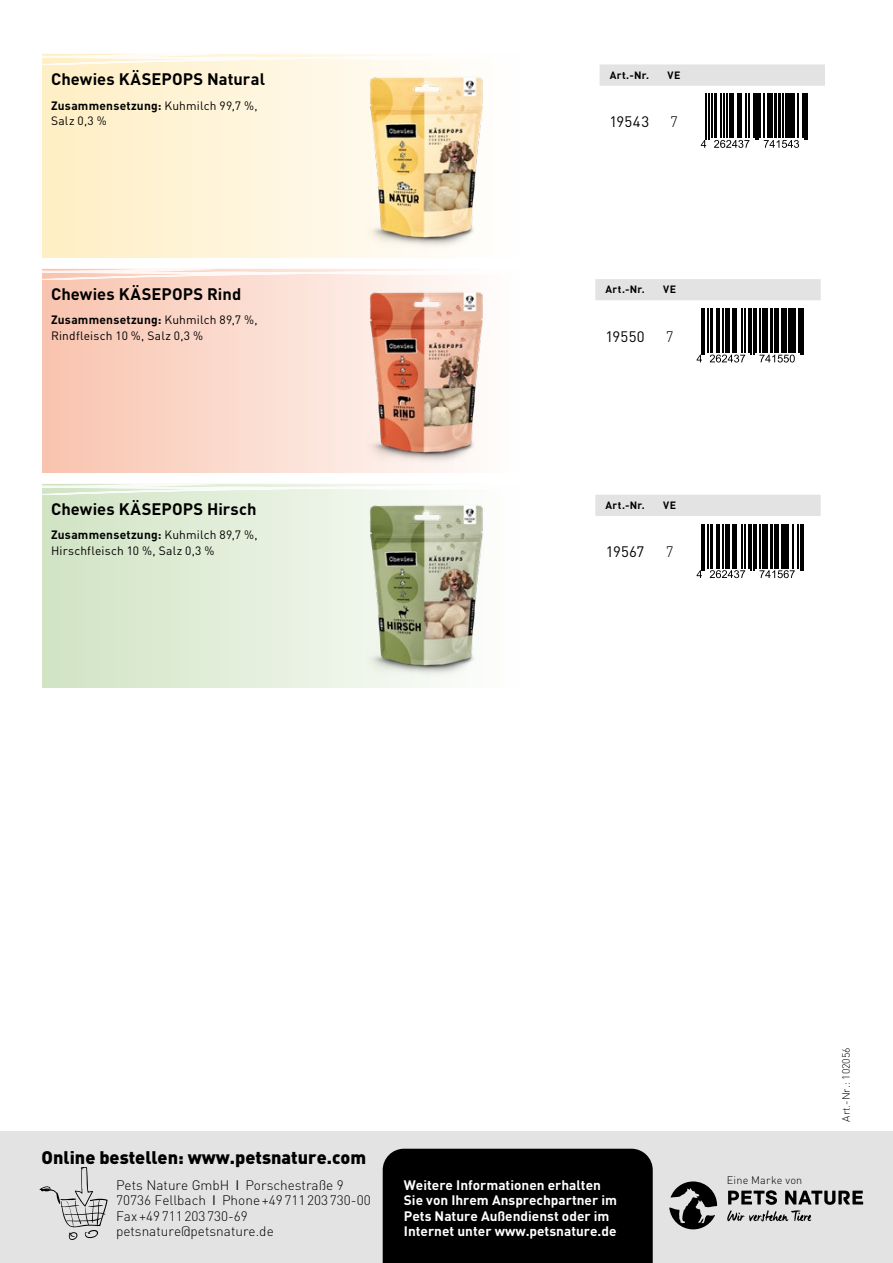
<style>
.page{position:relative;width:893px;height:1263px;background:#fff}
.page>*{position:absolute;margin:0;border:0;box-sizing:border-box;transform-origin:0 0}
.t1{font:900 18px "DIN Pro";color:#000}
.t2{font:700 16.5px "DIN Pro";letter-spacing:.005em;color:#000}
.t3{font:15px "DIN Pro";letter-spacing:.01em;color:#000}
.t4{font:300 15px "DIN Pro";color:#000}
.t5{font:700 13.65px/15.3px "DIN Pro";color:#fff}
.t6{font:300 13.65px/15.3px "DIN Pro";color:#000}
.t7{font:12px/15.8px "DIN Pro";letter-spacing:.015em;color:#000}
.t8{font:300 10.95px "DIN Pro";letter-spacing:.02em;color:#000}
.t9{font:700 10.5px "DIN Pro";letter-spacing:.04em;color:#000}
.t10{font:300 10.5px "DIN Pro";color:#000}
.s1{font-weight:700}
.s2{font-weight:400}
</style>
<div class="page">
<svg style="left:43px;top:300px;width:275px;height:172px;background:#fad3c4"></svg>
<div style="left:43px;top:483px;width:788px;height:204px;background:linear-gradient(to right,#d7e8cc,#fff)"></div>
<svg style="left:43px;top:86px;width:658px;height:171px"></svg>
<img style="left:318px;top:516px;width:219px;height:169px">
<img style="left:318px;top:300px;width:165px;height:172px">
<img style="left:318px;top:86px;width:219px;height:171px">
<svg style="left:43px;top:54px;width:782px;height:32px"></svg>
<svg style="left:705px;top:93px;width:102px;height:53px"></svg>
<hr style="left:706px;top:93px;width:1px;height:47px;background:#000">
<hr style="left:708px;top:93px;width:1px;height:47px;background:#000">
<hr style="left:711px;top:93px;width:1px;height:45px;background:#000">
<hr style="left:714px;top:93px;width:3px;height:45px;background:#000">
<hr style="left:721px;top:93px;width:1px;height:45px;background:#000">
<hr style="left:723px;top:93px;width:1px;height:45px;background:#000">
<hr style="left:726px;top:93px;width:1px;height:45px;background:#000">
<hr style="left:729px;top:93px;width:3px;height:45px;background:#000">
<hr style="left:733px;top:93px;width:1px;height:45px;background:#000">
<hr style="left:737px;top:93px;width:2px;height:45px;background:#000">
<hr style="left:740px;top:93px;width:1px;height:45px;background:#000">
<hr style="left:745px;top:93px;width:2px;height:45px;background:#000">
<hr style="left:749px;top:93px;width:1px;height:45px;background:#000">
<hr style="left:753px;top:93px;width:1px;height:45px;background:#000">
<hr style="left:755px;top:93px;width:1px;height:47px;background:#000">
<hr style="left:757px;top:93px;width:1px;height:47px;background:#000">
<hr style="left:759px;top:93px;width:1px;height:45px;background:#000">
<hr style="left:764px;top:93px;width:1px;height:45px;background:#000">
<hr style="left:767px;top:93px;width:1px;height:45px;background:#000">
<hr style="left:769px;top:93px;width:3px;height:45px;background:#000">
<hr style="left:774px;top:93px;width:3px;height:45px;background:#000">
<hr style="left:779px;top:93px;width:2px;height:45px;background:#000">
<hr style="left:782px;top:93px;width:1px;height:45px;background:#000">
<hr style="left:785px;top:93px;width:3px;height:45px;background:#000">
<hr style="left:789px;top:93px;width:1px;height:45px;background:#000">
<hr style="left:792px;top:93px;width:3px;height:45px;background:#000">
<hr style="left:797px;top:93px;width:1px;height:45px;background:#000">
<hr style="left:802px;top:93px;width:1px;height:45px;background:#000">
<hr style="left:804px;top:93px;width:1px;height:47px;background:#000">
<hr style="left:807px;top:93px;width:1px;height:47px;background:#000">
<svg style="left:701px;top:140px;width:5px;height:8px"></svg>
<svg style="left:714px;top:140px;width:35px;height:8px"></svg>
<svg style="left:764px;top:140px;width:35px;height:8px"></svg>
<div style="left:0;top:1131px;width:893px;height:132px;background:#e3e3e3"></div>
<div style="left:383px;top:1149px;width:270px;height:114px;background:#000"></div>
<svg style="left:669px;top:1181px;width:48px;height:48px"></svg>
<svg style="left:727px;top:1190px;width:136px;height:31px"></svg>
<svg style="left:39px;top:1167px;width:69px;height:73px"></svg>
<svg style="left:43px;top:257px;width:778px;height:43px"></svg>
<svg style="left:696px;top:308px;width:108px;height:55px"></svg>
<hr style="left:702px;top:308px;width:1px;height:47px;background:#000">
<hr style="left:704px;top:308px;width:1px;height:47px;background:#000">
<hr style="left:707px;top:308px;width:1px;height:45px;background:#000">
<hr style="left:710px;top:308px;width:2px;height:45px;background:#000">
<hr style="left:717px;top:308px;width:1px;height:45px;background:#000">
<hr style="left:719px;top:308px;width:1px;height:45px;background:#000">
<hr style="left:722px;top:308px;width:1px;height:45px;background:#000">
<hr style="left:725px;top:308px;width:2px;height:45px;background:#000">
<hr style="left:728px;top:308px;width:1px;height:45px;background:#000">
<hr style="left:733px;top:308px;width:2px;height:45px;background:#000">
<hr style="left:736px;top:308px;width:1px;height:45px;background:#000">
<hr style="left:741px;top:308px;width:1px;height:45px;background:#000">
<hr style="left:744px;top:308px;width:2px;height:45px;background:#000">
<hr style="left:749px;top:308px;width:1px;height:45px;background:#000">
<hr style="left:751px;top:308px;width:1px;height:47px;background:#000">
<hr style="left:753px;top:308px;width:1px;height:47px;background:#000">
<hr style="left:755px;top:308px;width:1px;height:45px;background:#000">
<hr style="left:759px;top:308px;width:2px;height:45px;background:#000">
<hr style="left:763px;top:308px;width:1px;height:45px;background:#000">
<hr style="left:765px;top:308px;width:3px;height:45px;background:#000">
<hr style="left:770px;top:308px;width:2px;height:45px;background:#000">
<hr style="left:774px;top:308px;width:3px;height:45px;background:#000">
<hr style="left:778px;top:308px;width:1px;height:45px;background:#000">
<hr style="left:781px;top:308px;width:3px;height:45px;background:#000">
<hr style="left:785px;top:308px;width:1px;height:45px;background:#000">
<hr style="left:788px;top:308px;width:4px;height:45px;background:#000">
<hr style="left:793px;top:308px;width:3px;height:45px;background:#000">
<hr style="left:798px;top:308px;width:1px;height:45px;background:#000">
<hr style="left:800px;top:308px;width:1px;height:47px;background:#000">
<hr style="left:802px;top:308px;width:1px;height:47px;background:#000">
<svg style="left:697px;top:355px;width:5px;height:7px"></svg>
<svg style="left:710px;top:355px;width:35px;height:7px"></svg>
<svg style="left:759px;top:355px;width:36px;height:7px"></svg>
<svg style="left:43px;top:472px;width:788px;height:44px"></svg>
<svg style="left:696px;top:524px;width:113px;height:56px"></svg>
<hr style="left:702px;top:524px;width:1px;height:47px;background:#000">
<hr style="left:704px;top:524px;width:1px;height:47px;background:#000">
<hr style="left:707px;top:524px;width:1px;height:44px;background:#000">
<hr style="left:710px;top:524px;width:2px;height:44px;background:#000">
<hr style="left:717px;top:524px;width:1px;height:44px;background:#000">
<hr style="left:719px;top:524px;width:1px;height:44px;background:#000">
<hr style="left:722px;top:524px;width:1px;height:44px;background:#000">
<hr style="left:725px;top:524px;width:2px;height:44px;background:#000">
<hr style="left:728px;top:524px;width:1px;height:44px;background:#000">
<hr style="left:733px;top:524px;width:2px;height:44px;background:#000">
<hr style="left:736px;top:524px;width:1px;height:44px;background:#000">
<hr style="left:741px;top:524px;width:1px;height:44px;background:#000">
<hr style="left:744px;top:524px;width:2px;height:44px;background:#000">
<hr style="left:749px;top:524px;width:1px;height:44px;background:#000">
<hr style="left:751px;top:524px;width:1px;height:47px;background:#000">
<hr style="left:753px;top:524px;width:1px;height:47px;background:#000">
<hr style="left:755px;top:524px;width:1px;height:44px;background:#000">
<hr style="left:759px;top:524px;width:2px;height:44px;background:#000">
<hr style="left:763px;top:524px;width:1px;height:44px;background:#000">
<hr style="left:765px;top:524px;width:3px;height:44px;background:#000">
<hr style="left:770px;top:524px;width:2px;height:44px;background:#000">
<hr style="left:774px;top:524px;width:3px;height:44px;background:#000">
<hr style="left:778px;top:524px;width:1px;height:44px;background:#000">
<hr style="left:781px;top:524px;width:3px;height:44px;background:#000">
<hr style="left:785px;top:524px;width:1px;height:44px;background:#000">
<hr style="left:787px;top:524px;width:1px;height:44px;background:#000">
<hr style="left:793px;top:524px;width:1px;height:44px;background:#000">
<hr style="left:797px;top:524px;width:1px;height:44px;background:#000">
<hr style="left:800px;top:524px;width:1px;height:47px;background:#000">
<hr style="left:802px;top:524px;width:1px;height:47px;background:#000">
<svg style="left:697px;top:570px;width:5px;height:8px"></svg>
<svg style="left:710px;top:570px;width:35px;height:8px"></svg>
<svg style="left:759px;top:570px;width:36px;height:8px"></svg>
<h2 class="t2" style="left:51px;top:66px;width:216px">Chewies KÄSEPOPS Natural</h2>
<p class="t7" style="left:51px;top:96px;width:208px"><span class="s1">Zusammensetzung:</span> Kuhmilch 99,7 %,<br>Salz 0,3 %</p>
<h2 class="t2" style="left:51px;top:280px;width:192px">Chewies KÄSEPOPS Rind</h2>
<p class="t7" style="left:51px;top:311px;width:208px"><span class="s1">Zusammensetzung:</span> Kuhmilch 89,7 %,<br>Rindfleisch 10 %, Salz 0,3 %</p>
<h2 class="t2" style="left:51px;top:495px;width:207px">Chewies KÄSEPOPS Hirsch</h2>
<p class="t7" style="left:51px;top:526px;width:208px"><span class="s1">Zusammensetzung:</span> Kuhmilch 89,7 %,<br>Hirschfleisch 10 %, Salz 0,3 %</p>
<p class="t9" style="left:610px;top:66px;width:41px">Art.-Nr.</p>
<p class="t9" style="left:668px;top:66px;width:14px">VE</p>
<p class="t3" style="left:609px;top:110px;width:41px">19543</p>
<p class="t4" style="left:670px;top:110px;width:9px">7</p>
<p class="t9" style="left:605px;top:281px;width:41px">Art.-Nr.</p>
<p class="t9" style="left:663px;top:281px;width:14px">VE</p>
<p class="t3" style="left:605px;top:325px;width:41px">19550</p>
<p class="t4" style="left:666px;top:325px;width:9px">7</p>
<p class="t9" style="left:605px;top:496px;width:41px">Art.-Nr.</p>
<p class="t9" style="left:663px;top:496px;width:14px">VE</p>
<p class="t3" style="left:606px;top:540px;width:40px">19567</p>
<p class="t4" style="left:666px;top:540px;width:9px">7</p>
<h1 class="t1" style="left:42px;top:1142px;width:326px">Online bestellen: www.petsnature.com</h1>
<p class="t6" style="left:116px;top:1176px;width:256px">Pets Nature GmbH <span class="s2">I</span> Porschestraße 9<br>70736 Fellbach <span class="s2">I</span> Phone+49711203730-00<br>Fax+49711203730-69 petsnature@petsnature.de</p>
<p class="t5" style="left:404px;top:1175px;width:215px">Weitere Informationen erhalten Sie von Ihrem Ansprechpartner im Pets Nature Außendienst oder im Internet unter www.petsnature.de</p>
<p class="t8" style="left:727px;top:1172px;width:77px">Eine Marke von</p>
<p class="t10" style="left:838px;top:1121px;width:76px;rotate:-90deg">Art.-Nr.: 102056</p>
</div>
